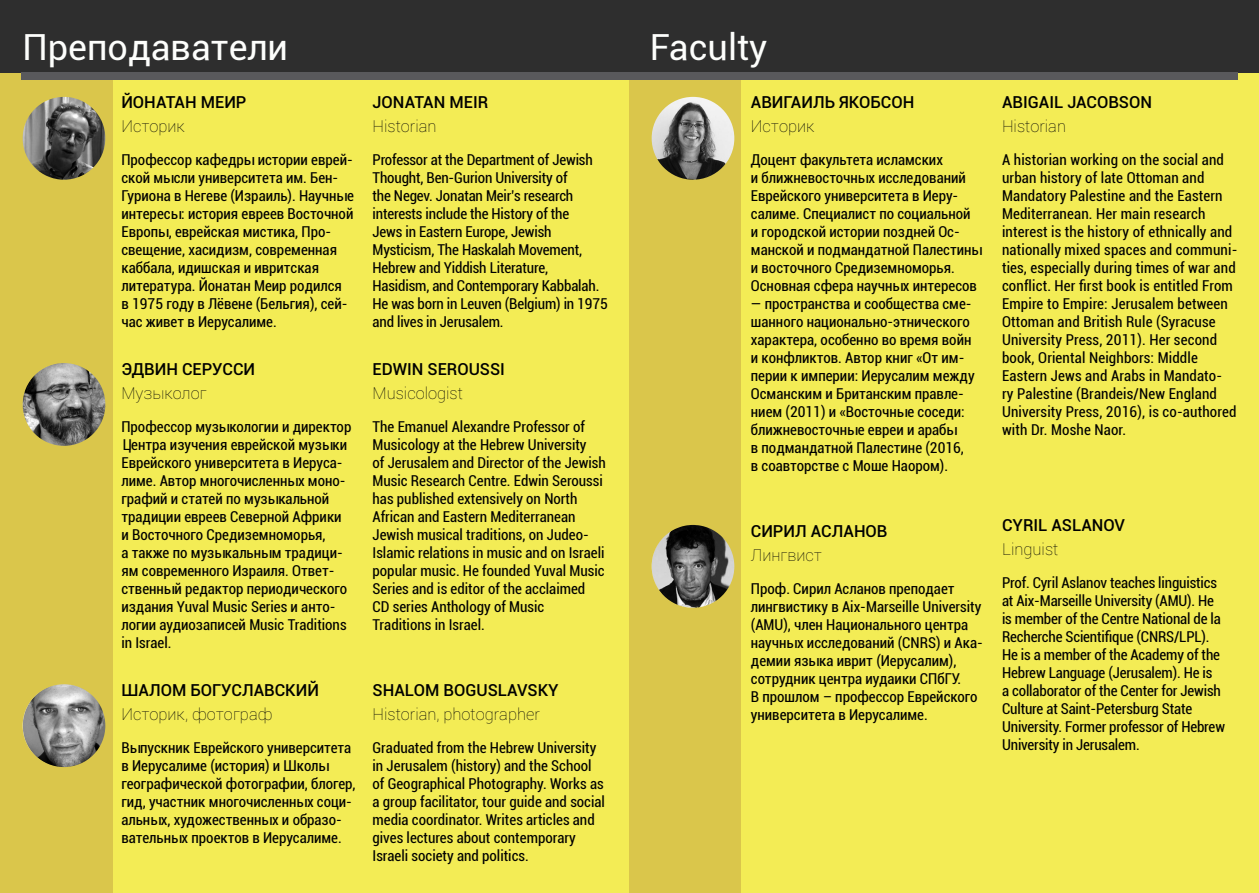
<style>
.page{position:relative;width:1259px;height:893px;background:#f3ec55}
.page>*{position:absolute;margin:0;border:0;box-sizing:border-box;transform-origin:0 0}
.t1{font:36px "Roboto";color:#fdfefc}
.t2{font:500 16.5px "Roboto";color:#000}
.t3{font:100 16.5px "Roboto";color:#000}
.t4{font:condensed 15px/18px "Roboto";color:#000}
</style>
<div class="page">
<div style="left:0;top:49px;width:112px;height:844px;background:#dac64b"></div>
<div style="left:629px;top:49px;width:112px;height:844px;background:#dac64b"></div>
<div style="left:0;top:0;width:1259px;height:72px;background:#2e2e2e"></div>
<div style="left:21px;top:72px;width:1216px;height:8px;background:#59595c"></div>
<img style="left:651px;top:97px;width:83px;height:83px;border-radius:41px">
<img style="left:23px;top:97px;width:82px;height:83px;border-radius:41px">
<img style="left:23px;top:363px;width:82px;height:83px;border-radius:41px">
<img style="left:23px;top:684px;width:82px;height:83px;border-radius:41px">
<img style="left:651px;top:525px;width:83px;height:83px;border-radius:41px">
<h1 class="t1" style="left:22px;top:22px;width:267px">Преподаватели</h1>
<h1 class="t1" style="left:650px;top:22px;width:119px">Faculty</h1>
<p class="t2" style="left:121px;top:90px;width:126px">ЙОНАТАН МЕИР</p>
<p class="t3" style="left:121px;top:114px;width:65px">Историк</p>
<p class="t4" style="left:121px;top:150px;width:234px">Профессор кафедры истории еврей&shy;ской мысли университета им. Бен-Гуриона в Негеве (Израиль). Научные интересы: история евреев Восточной Европы, еврейская мистика, Про&shy;свещение, хасидизм, современная каббала, идишская и ивритская литература. Йонатан Меир родился<br>в 1975 году в Лёвене (Бельгия), сей&shy;час живет в Иерусалиме.</p>
<p class="t2" style="left:121px;top:357px;width:135px">ЭДВИН СЕРУССИ</p>
<p class="t3" style="left:121px;top:381px;width:87px">Музыколог</p>
<p class="t4" style="left:121px;top:417px;width:231px">Профессор музыкологии и директор<br>Центра изучения еврейской музыки<br>Еврейского университета в Иеруса&shy;лиме. Автор многочисленных моно&shy;графий и статей по музыкальной традиции евреев Северной Африки и Восточного Средиземноморья,<br>а также по музыкальным традици&shy;ям современного Израиля. Ответ&shy;ственный редактор периодического издания Yuval Music Series и анто&shy;логии аудиозаписей Music Traditions in Israel.</p>
<p class="t2" style="left:121px;top:678px;width:199px">ШАЛОМ БОГУСЛАВСКИЙ</p>
<p class="t3" style="left:121px;top:702px;width:153px">Историк, фотограф</p>
<p class="t4" style="left:121px;top:738px;width:236px">Выпускник Еврейского университета в Иерусалиме (история) и Школы географической фотографии, блогер, гид, участник многочисленных соци&shy;альных, художественных и образо&shy;вательных проектов в Иерусалиме.</p>
<p class="t2" style="left:372px;top:90px;width:117px">JONATAN MEIR</p>
<p class="t3" style="left:372px;top:114px;width:65px">Historian</p>
<p class="t4" style="left:372px;top:150px;width:237px">Professor at the Department of Jewish Thought, Ben-Gurion University of<br>the Negev. Jonatan Meir’s research interests include the History of the<br>Jews in Eastern Europe, Jewish Mysticism, The Haskalah Movement, Hebrew and Yiddish Literature, Hasidism, and Contemporary Kabbalah.<br>He was born in Leuven (Belgium) in 1975 and lives in Jerusalem.</p>
<p class="t2" style="left:372px;top:357px;width:134px">EDWIN SEROUSSI</p>
<p class="t3" style="left:372px;top:381px;width:92px">Musicologist</p>
<p class="t4" style="left:372px;top:417px;width:235px">The Emanuel Alexandre Professor of Musicology at the Hebrew University<br>of Jerusalem and Director of the Jewish Music Research Centre. Edwin Seroussi has published extensively on North African and Eastern Mediterranean Jewish musical traditions, on Judeo-Islamic relations in music and on Israeli popular music. He founded Yuval Music Series and is editor of the acclaimed CD series Anthology of Music Traditions in Israel.</p>
<p class="t2" style="left:751px;top:90px;width:165px">АВИГАИЛЬ ЯКОБСОН</p>
<p class="t3" style="left:751px;top:114px;width:65px">Историк</p>
<p class="t4" style="left:751px;top:150px;width:233px">Доцент факультета исламских<br>и ближневосточных исследований<br>Еврейского университета в Иеру&shy;салиме. Специалист по социальной<br>и городской истории поздней Ос&shy;манской и подмандатной Палестины и восточного Средиземноморья.<br>Основная сфера научных интересов</p>
<p class="t4" style="left:751px;top:294px;width:225px">— пространства и сообщества сме&shy;шанного национально-этнического характера, особенно во время войн и конфликтов. Автор книг «От им&shy;перии к империи: Иерусалим между<br>Османским и Британским правле&shy;нием (2011) и «Восточные соседи: ближневосточные евреи и арабы<br>в подмандатной Палестине (2016, в соавторстве с Моше Наором).</p>
<p class="t2" style="left:751px;top:519px;width:138px">СИРИЛ АСЛАНОВ</p>
<p class="t3" style="left:751px;top:543px;width:73px">Лингвист</p>
<p class="t4" style="left:751px;top:579px;width:233px">Проф. Сирил Асланов преподает лингвистику в Aix-Marseille University (AMU), член Национального центра научных исследований (CNRS) и Ака&shy;демии языка иврит (Иерусалим), сотрудник центра иудаики СПбГУ.<br>В прошлом – профессор Еврейского университета в Иерусалиме.</p>
<p class="t2" style="left:372px;top:678px;width:188px">SHALOM BOGUSLAVSKY</p>
<p class="t3" style="left:372px;top:702px;width:169px">Historian, photographer</p>
<p class="t4" style="left:372px;top:738px;width:234px">Graduated from the Hebrew University in Jerusalem (history) and the School of Geographical Photography. Works as a group facilitator, tour guide and social media coordinator. Writes articles and gives lectures about contemporary Israeli society and politics.</p>
<p class="t2" style="left:1002px;top:90px;width:151px">ABIGAIL JACOBSON</p>
<p class="t3" style="left:1002px;top:114px;width:65px">Historian</p>
<p class="t4" style="left:1002px;top:150px;width:237px">A historian working on the social and urban history of late Ottoman and Mandatory Palestine and the Eastern Mediterranean. Her main research interest is the history of ethnically and nationally mixed spaces and communi&shy;ties, especially during times of war and conflict. Her first book is entitled From Empire to Empire: Jerusalem between Ottoman and British Rule (Syracuse University Press, 2011). Her second book, Oriental Neighbors: Middle Eastern Jews and Arabs in Mandato&shy;ry Palestine (Brandeis/New England University Press, 2016), is co-authored with Dr. Moshe Naor.</p>
<p class="t2" style="left:1002px;top:513px;width:124px">CYRIL ASLANOV</p>
<p class="t3" style="left:1002px;top:537px;width:58px">Linguist</p>
<p class="t4" style="left:1002px;top:573px;width:224px">Prof. Cyril Aslanov teaches linguistics at Aix-Marseille University (AMU). He is member of the Centre National de la Recherche Scientifique (CNRS/LPL).<br>He is a member of the Academy of the Hebrew Language (Jerusalem). He is<br>a collaborator of the Center for Jewish Culture at Saint-Petersburg State University. Former professor of Hebrew University in Jerusalem.</p>
</div>
